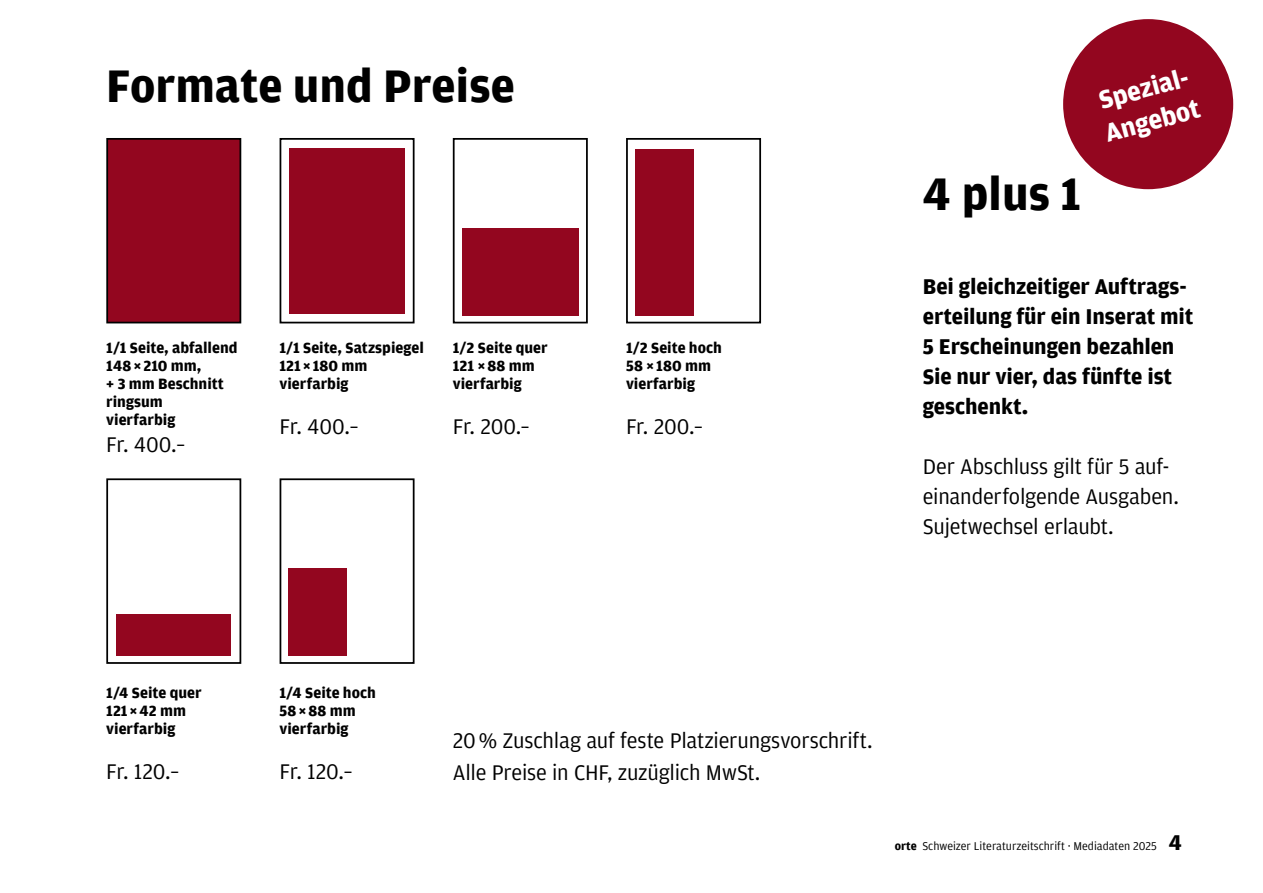
<style>
.page{position:relative;width:1263px;height:893px;background:#fff}
.page>*{position:absolute;margin:0;border:0;box-sizing:border-box;transform-origin:0 0}
.t1{font:700 48px "Amplitude";color:#000}
.t2{font:700 27px/33px "Amplitude";color:#fff}
.t3{font:22.5px/30px "Amplitude";letter-spacing:-.01em;color:#000}
.t4{font:700 22.5px/30px "Amplitude";letter-spacing:-.005em;color:#000}
.t5{font:700 15.75px/18px "Amplitude";color:#000}
.t6{font:12px "Amplitude";color:#000}
.s1{font-weight:700}
.s2{font-weight:700;font-size:22.5px}
</style>
<div class="page">
<div style="left:280px;top:138px;width:134px;height:185px;border:2px solid #000"></div>
<div style="left:290px;top:148px;width:115px;height:165px;background:#93061f"></div>
<div style="left:107px;top:139px;width:133px;height:184px;background:#93061f"></div>
<div style="left:106px;top:138px;width:135px;height:185px;border:2px solid #000"></div>
<div style="left:462px;top:228px;width:117px;height:87px;background:#93061f"></div>
<div style="left:453px;top:138px;width:135px;height:185px;border:2px solid #000"></div>
<div style="left:635px;top:149px;width:58px;height:166px;background:#93061f"></div>
<div style="left:626px;top:138px;width:135px;height:185px;border:2px solid #000"></div>
<div style="left:106px;top:478px;width:135px;height:186px;border:2px solid #000"></div>
<div style="left:116px;top:614px;width:114px;height:42px;background:#93061f"></div>
<div style="left:280px;top:478px;width:134px;height:186px;border:2px solid #000"></div>
<div style="left:1063px;top:19px;width:170px;height:170px;background:#93061f;border-radius:50%"></div>
<div style="left:289px;top:568px;width:58px;height:87px;background:#93061f"></div>
<h1 class="t1" style="left:106px;top:60px;width:410px">Formate und Preise</h1>
<p class="t5" style="left:106px;top:339px;width:133px">1/1 Seite, abfallend<br>148×210 mm,<br>+ 3 mm Beschnitt ringsum<br>vierfarbig</p>
<h3 class="t3" style="left:106px;top:430px;width:81px">Fr. 400.–</h3>
<p class="t5" style="left:280px;top:339px;width:146px">1/1 Seite, Satzspiegel<br>121×180 mm vierfarbig</p>
<h3 class="t3" style="left:280px;top:412px;width:81px">Fr. 400.–</h3>
<p class="t5" style="left:453px;top:339px;width:96px">1/2 Seite quer<br>121 ×88 mm vierfarbig</p>
<h3 class="t3" style="left:453px;top:412px;width:79px">Fr. 200.–</h3>
<p class="t5" style="left:626px;top:339px;width:97px">1/2 Seite hoch<br>58 ×180 mm vierfarbig</p>
<h3 class="t3" style="left:626px;top:412px;width:79px">Fr. 200.–</h3>
<h1 class="t1" style="left:923px;top:167px;width:159px">4 plus 1</h1>
<h2 class="t2" style="left:1093px;top:85px;width:101px;rotate:-15deg">Spezial-<br>Angebot</h2>
<h3 class="t4" style="left:923px;top:272px;width:272px">Bei gleichzeitiger Auftrags&shy;erteilung für ein Inserat mit<br>5 Erscheinungen bezahlen<br>Sie nur vier, das fünfte ist geschenkt.</h3>
<h3 class="t3" style="left:923px;top:452px;width:258px">Der Abschluss gilt für 5 auf&shy;einanderfolgende Ausgaben.<br>Sujetwechsel erlaubt.</h3>
<p class="t5" style="left:106px;top:684px;width:97px">1/4 Seite quer<br>121×42 mm vierfarbig</p>
<h3 class="t3" style="left:106px;top:756px;width:75px">Fr. 120.–</h3>
<p class="t5" style="left:280px;top:684px;width:98px">1/4 Seite hoch<br>58×88 mm vierfarbig</p>
<h3 class="t3" style="left:280px;top:756px;width:75px">Fr. 120.–</h3>
<h3 class="t3" style="left:453px;top:725px;width:421px;line-height:31.5px">20% Zuschlag auf feste Platzierungsvorschrift.<br>Alle Preise in CHF, zuzüglich MwSt.</h3>
<p class="t6" style="left:895px;top:840px;width:289px"><span class="s1">orte</span> Schweizer Literaturzeitschrift ∙ Mediadaten 2025 <span class="s2">4</span></p>
</div>
